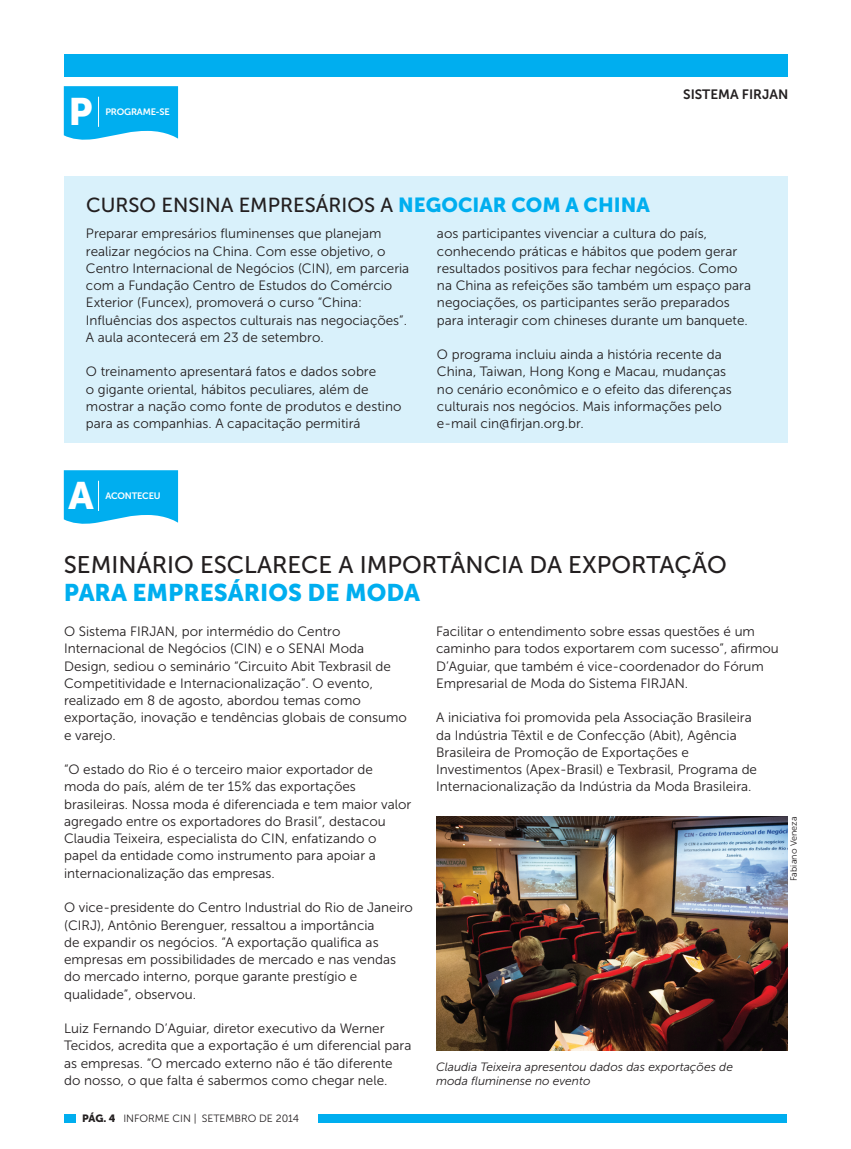
<style>
.page{position:relative;width:851px;height:1149px;background:#fff}
.page>*{position:absolute;margin:0;border:0;box-sizing:border-box;transform-origin:0 0}
.titulo_16{font:37.95px "Museo Sans 900";color:#fff}
.texto{font:24px/28.5px "Museo Sans 500";color:#231f20}
.texto-2{font:20.25px "Museo Sans 500";color:#231f20}
.texto-3{font:13.5px/17.2px "Museo Sans 300";color:#231f20}
.t1{font:13.5px "Museo Sans 700";color:#231f20}
.Legenda{font:italic 12px/13.5px "Museo Sans 300";color:#231f20}
.t2{font:10.5px "Museo Sans 300";color:#231f20}
.t3{font:10.5px "Museo Sans 900";color:#231f20}
.t4{font:9.3px "Museo Sans 700";letter-spacing:-.02em;color:#fff}
.Crédito{font:9px "Museo Sans 300";color:#231f20}
.s1{font-family:"Museo Sans 900";color:#00aeef}
</style>
<div class="page">
<div style="left:64px;top:54px;width:723px;height:22px;background:#00aeef"></div>
<div style="left:64px;top:1113px;width:11px;height:8px;background:#00aeef"></div>
<div style="left:284px;top:1113px;width:503px;height:8px;background:#00aeef"></div>
<div style="left:234px;top:1094px;width:84px;height:43px;background:#fff"></div>
<img style="left:436px;top:816px;width:351px;height:234px">
<div style="left:65px;top:176px;width:722px;height:266px;background:#d9f1fb"></div>
<svg style="left:64px;top:470px;width:114px;height:54px;background:#17b5f0"></svg>
<hr style="left:98px;top:480px;width:1px;height:30px;background:#fff">
<svg style="left:64px;top:86px;width:114px;height:54px;background:#17b5f0"></svg>
<hr style="left:98px;top:97px;width:1px;height:30px;background:#fff">
<p class="titulo_16" style="left:68px;top:90px;width:26px">P</p>
<p class="t4" style="left:105px;top:106px;width:66px">PROGRAME-SE</p>
<p class="t1" style="left:683px;top:86px;width:107px">SISTEMA FIRJAN</p>
<p class="texto-2" style="left:86px;top:193px;width:565px">CURSO ENSINA EMPRESÁRIOS A <span class="s1">NEGOCIAR COM A CHINA</span></p>
<p class="texto-3" style="left:437px;top:225px;width:315px">aos participantes vivenciar a cultura do país, conhecendo práticas e hábitos que podem gerar resultados positivos para fechar negócios. Como na China as refeições são também um espaço para negociações, os participantes serão preparados para interagir com chineses durante um banquete.</p>
<p class="texto-3" style="left:437px;top:346px;width:296px">O programa incluiu ainda a história recente da China, Taiwan, Hong Kong e Macau, mudanças no cenário econômico e o efeito das diferenças culturais nos negócios. Mais informações pelo e-mail cin@firjan.org.br.</p>
<p class="texto-3" style="left:86px;top:225px;width:325px">Preparar empresários fluminenses que planejam realizar negócios na China. Com esse objetivo, o Centro Internacional de Negócios (CIN), em parceria com a Fundação Centro de Estudos do Comércio Exterior (Funcex), promoverá o curso “China:<br>Influências dos aspectos culturais nas negociações”.<br>A aula acontecerá em 23 de setembro.</p>
<p class="texto-3" style="left:86px;top:363px;width:317px">O treinamento apresentará fatos e dados sobre<br>o gigante oriental, hábitos peculiares, além de mostrar a nação como fonte de produtos e destino para as companhias. A capacitação permitirá</p>
<p class="titulo_16" style="left:68px;top:474px;width:27px">A</p>
<p class="t4" style="left:105px;top:490px;width:57px">ACONTECEU</p>
<p class="texto" style="left:64px;top:550px;width:664px">SEMINÁRIO ESCLARECE A IMPORTÂNCIA DA EXPORTAÇÃO<br><span class="s1">PARA EMPRESÁRIOS DE MODA</span></p>
<p class="texto-3" style="left:64px;top:622px;width:344px">O Sistema FIRJAN, por intermédio do Centro Internacional de Negócios (CIN) e o SENAI Moda Design, sediou o seminário “Circuito Abit Texbrasil de Competitividade e Internacionalização”. O evento, realizado em 8 de agosto, abordou temas como exportação, inovação e tendências globais de consumo e varejo.</p>
<p class="texto-3" style="left:64px;top:760px;width:348px">“O estado do Rio é o terceiro maior exportador de moda do país, além de ter 15% das exportações brasileiras. Nossa moda é diferenciada e tem maior valor agregado entre os exportadores do Brasil”, destacou Claudia Teixeira, especialista do CIN, enfatizando o papel da entidade como instrumento para apoiar a internacionalização das empresas.</p>
<p class="texto-3" style="left:64px;top:898px;width:350px">O vice-presidente do Centro Industrial do Rio de Janeiro (CIRJ), Antônio Berenguer, ressaltou a importância<br>de expandir os negócios. “A exportação qualifica as empresas em possibilidades de mercado e nas vendas do mercado interno, porque garante prestígio e qualidade”, observou.</p>
<p class="texto-3" style="left:64px;top:1019px;width:349px">Luiz Fernando D’Aguiar, diretor executivo da Werner Tecidos, acredita que a exportação é um diferencial para as empresas. “O mercado externo não é tão diferente do nosso, o que falta é sabermos como chegar nele.</p>
<p class="t3" style="left:82px;top:1111px;width:35px">PÁG. 4</p>
<p class="t2" style="left:123px;top:1112px;width:177px">INFORME CIN | SETEMBRO DE 2014</p>
<p class="texto-3" style="left:436px;top:622px;width:344px">Facilitar o entendimento sobre essas questões é um caminho para todos exportarem com sucesso”, afirmou D’Aguiar, que também é vice-coordenador do Fórum Empresarial de Moda do Sistema FIRJAN.</p>
<p class="texto-3" style="left:436px;top:709px;width:322px">A iniciativa foi promovida pela Associação Brasileira da Indústria Têxtil e de Confecção (Abit), Agência Brasileira de Promoção de Exportações e Investimentos (Apex-Brasil) e Texbrasil, Programa de Internacionalização da Indústria da Moda Brasileira.</p>
<p class="Legenda" style="left:436px;top:1060px;width:298px">Claudia Teixeira apresentou dados das exportações de moda fluminense no evento</p>
<p class="Crédito" style="left:788px;top:880px;width:66px;rotate:-90deg">Fabiano Veneza</p>
</div>
